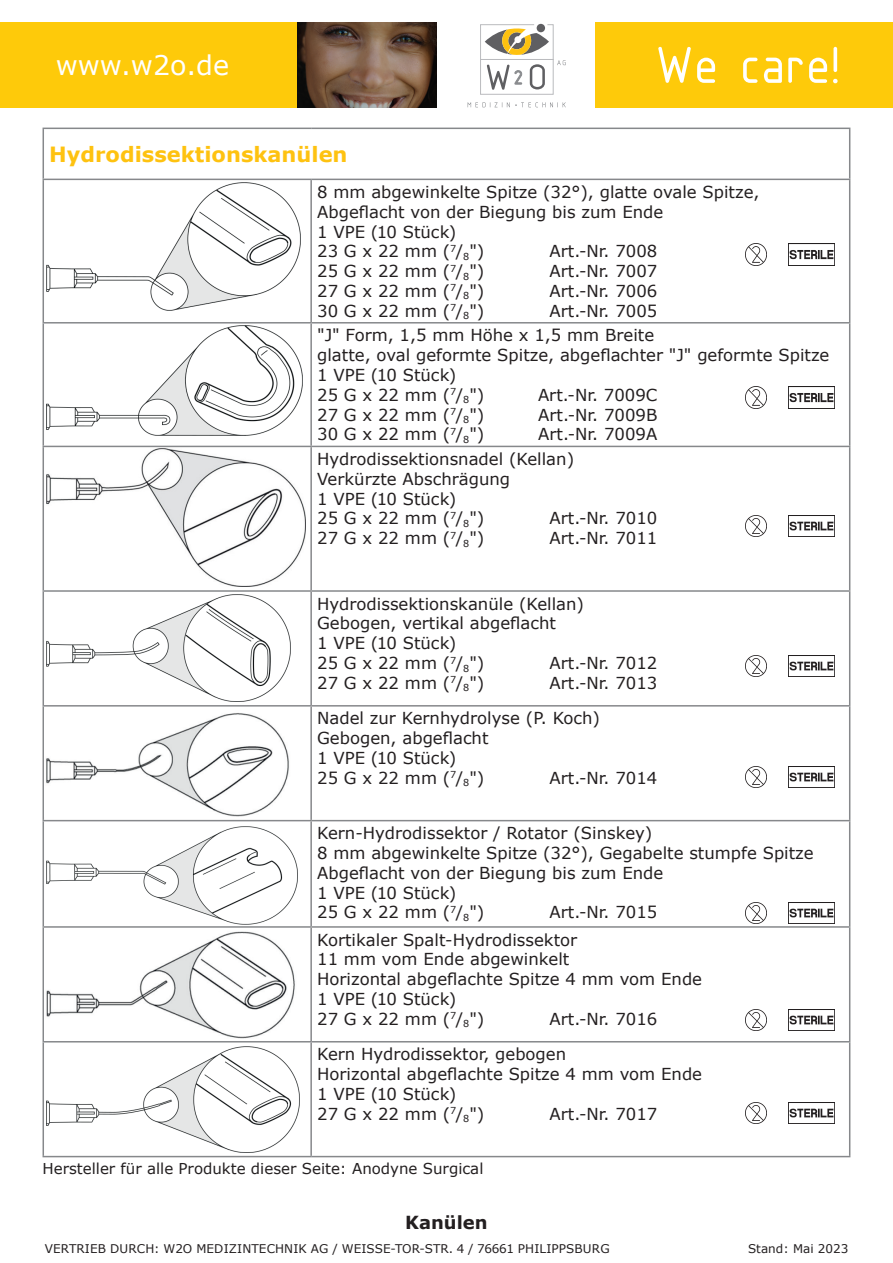
<style>
.page{position:relative;width:893px;height:1263px;background:#fff}
.page>*{position:absolute;margin:0;border:0;box-sizing:border-box;transform-origin:0 0}
.t1{font:54px "Isonorm 3098";letter-spacing:.035em;color:#fff}
.t2{font:27px "Verdana";color:#fff}
.t3{font:700 21px "Verdana";color:#fec210}
.t4{font:700 18px "Verdana";color:#231f20}
.t5{font:16.5px/19.8px "Verdana";color:#231f20}
.t6{font:15px "Verdana";color:#231f20}
.t7{font:12px "Verdana";letter-spacing:.01em;color:#231f20}
</style>
<div class="page">
<div style="left:0;top:22px;width:298px;height:85px;background:#feca0a"></div>
<div style="left:480px;top:59px;width:73px;height:36px;border:1px solid #babbbe"></div>
<svg style="left:468px;top:102px;width:98px;height:5px"></svg>
<svg style="left:480px;top:24px;width:86px;height:66px"></svg>
<div style="left:595px;top:22px;width:298px;height:85px;background:#feca0a"></div>
<img style="left:298px;top:22px;width:139px;height:85px">
<hr style="left:43px;top:129px;width:1px;height:50px;background:#86888b">
<hr style="left:43px;top:179px;width:268px;height:1px;background:#86888b">
<hr style="left:43px;top:180px;width:1px;height:142px;background:#86888b">
<hr style="left:311px;top:179px;width:539px;height:1px;background:#86888b">
<hr style="left:310px;top:180px;width:2px;height:142px;background:#86888b">
<hr style="left:849px;top:180px;width:1px;height:142px;background:#86888b">
<hr style="left:43px;top:322px;width:268px;height:1px;background:#86888b">
<hr style="left:43px;top:323px;width:1px;height:123px;background:#86888b">
<hr style="left:311px;top:322px;width:539px;height:1px;background:#86888b">
<hr style="left:310px;top:323px;width:2px;height:123px;background:#86888b">
<hr style="left:849px;top:323px;width:1px;height:123px;background:#86888b">
<hr style="left:43px;top:446px;width:268px;height:1px;background:#86888b">
<hr style="left:43px;top:447px;width:1px;height:143px;background:#86888b">
<hr style="left:311px;top:446px;width:539px;height:1px;background:#86888b">
<hr style="left:310px;top:447px;width:2px;height:143px;background:#86888b">
<hr style="left:849px;top:447px;width:1px;height:143px;background:#86888b">
<hr style="left:43px;top:590px;width:268px;height:2px;background:#86888b">
<hr style="left:43px;top:592px;width:1px;height:113px;background:#86888b">
<hr style="left:311px;top:590px;width:539px;height:2px;background:#86888b">
<hr style="left:310px;top:592px;width:2px;height:113px;background:#86888b">
<hr style="left:849px;top:592px;width:1px;height:113px;background:#86888b">
<hr style="left:43px;top:705px;width:268px;height:1px;background:#86888b">
<hr style="left:43px;top:706px;width:1px;height:114px;background:#86888b">
<hr style="left:311px;top:705px;width:539px;height:1px;background:#86888b">
<hr style="left:310px;top:706px;width:2px;height:114px;background:#86888b">
<hr style="left:849px;top:706px;width:1px;height:114px;background:#86888b">
<hr style="left:43px;top:820px;width:268px;height:1px;background:#86888b">
<hr style="left:43px;top:821px;width:1px;height:105px;background:#86888b">
<hr style="left:311px;top:820px;width:539px;height:1px;background:#86888b">
<hr style="left:310px;top:821px;width:2px;height:105px;background:#86888b">
<hr style="left:849px;top:821px;width:1px;height:105px;background:#86888b">
<hr style="left:43px;top:926px;width:268px;height:2px;background:#86888b">
<hr style="left:43px;top:928px;width:1px;height:113px;background:#86888b">
<hr style="left:311px;top:926px;width:539px;height:2px;background:#86888b">
<hr style="left:310px;top:928px;width:2px;height:113px;background:#86888b">
<hr style="left:849px;top:928px;width:1px;height:113px;background:#86888b">
<hr style="left:43px;top:1041px;width:268px;height:1px;background:#86888b">
<hr style="left:43px;top:1042px;width:1px;height:114px;background:#86888b">
<hr style="left:311px;top:1041px;width:539px;height:1px;background:#86888b">
<hr style="left:310px;top:1042px;width:2px;height:114px;background:#86888b">
<hr style="left:849px;top:1042px;width:1px;height:114px;background:#86888b">
<hr style="left:43px;top:1156px;width:268px;height:1px;background:#86888b">
<hr style="left:311px;top:1156px;width:539px;height:1px;background:#86888b">
<hr style="left:43px;top:128px;width:268px;height:1px;background:#86888b">
<hr style="left:311px;top:128px;width:539px;height:1px;background:#86888b">
<hr style="left:849px;top:129px;width:1px;height:50px;background:#86888b">
<img style="left:47px;top:183px;width:253px;height:127px">
<img style="left:47px;top:326px;width:255px;height:109px">
<img style="left:47px;top:449px;width:259px;height:137px">
<img style="left:47px;top:595px;width:243px;height:107px">
<img style="left:46px;top:713px;width:243px;height:103px">
<img style="left:47px;top:826px;width:250px;height:99px">
<img style="left:46px;top:931px;width:249px;height:108px">
<img style="left:47px;top:1046px;width:252px;height:106px">
<img style="left:788px;top:244px;width:46px;height:21px">
<img style="left:745px;top:244px;width:22px;height:21px">
<img style="left:788px;top:387px;width:46px;height:21px">
<img style="left:745px;top:387px;width:22px;height:21px">
<img style="left:788px;top:515px;width:46px;height:21px">
<img style="left:745px;top:515px;width:22px;height:21px">
<img style="left:788px;top:655px;width:46px;height:22px">
<img style="left:745px;top:655px;width:22px;height:22px">
<img style="left:788px;top:766px;width:46px;height:21px">
<img style="left:745px;top:766px;width:22px;height:21px">
<img style="left:788px;top:902px;width:46px;height:21px">
<img style="left:745px;top:902px;width:22px;height:21px">
<img style="left:788px;top:1009px;width:46px;height:22px">
<img style="left:745px;top:1009px;width:22px;height:22px">
<img style="left:788px;top:1102px;width:46px;height:21px">
<img style="left:745px;top:1102px;width:22px;height:21px">
<h2 class="t2" style="left:56px;top:47px;width:175px">www.w2o.de</h2>
<h1 class="t1" style="left:658px;top:38px;width:186px">We care!</h1>
<p class="t3" style="left:49px;top:139px;width:300px">Hydrodissektionskanülen</p>
<p class="t5" style="left:317px;top:182px;width:444px">8 mm abgewinkelte Spitze (32°), glatte ovale Spitze,<br>Abgeflacht von der Biegung bis zum Ende<br>1 VPE (10 Stück)<br>23 G x 22 mm (<sup>7</sup>/<sub>8</sub>")</p>
<p class="t5" style="left:549px;top:241px;width:109px">Art.-Nr. 7008</p>
<p class="t5" style="left:317px;top:261px;width:169px">25 G x 22 mm (<sup>7</sup>/<sub>8</sub>")</p>
<p class="t5" style="left:549px;top:261px;width:109px">Art.-Nr. 7007</p>
<p class="t5" style="left:317px;top:281px;width:169px">27 G x 22 mm (<sup>7</sup>/<sub>8</sub>")</p>
<p class="t5" style="left:549px;top:281px;width:109px">Art.-Nr. 7006</p>
<p class="t5" style="left:317px;top:301px;width:169px">30 G x 22 mm (<sup>7</sup>/<sub>8</sub>")</p>
<p class="t5" style="left:317px;top:298px;width:342px;line-height:24.6px;text-align:right">Art.-Nr. 7005<br>"J" Form, 1,5 mm Höhe x 1,5 mm Breite</p>
<p class="t5" style="left:317px;top:345px;width:514px">glatte, oval geformte Spitze, abgeflachter "J" geformte Spitze<br>1 VPE (10 Stück)<br>25 G x 22 mm (<sup>7</sup>/<sub>8</sub>")</p>
<p class="t5" style="left:538px;top:385px;width:121px">Art.-Nr. 7009C</p>
<p class="t5" style="left:317px;top:404px;width:169px">27 G x 22 mm (<sup>7</sup>/<sub>8</sub>")</p>
<p class="t5" style="left:538px;top:404px;width:121px">Art.-Nr. 7009B</p>
<p class="t5" style="left:317px;top:424px;width:169px">30 G x 22 mm (<sup>7</sup>/<sub>8</sub>")</p>
<p class="t5" style="left:317px;top:422px;width:342px;line-height:24.6px;text-indent:221px">Art.-Nr. 7009A<br>Hydrodissektionsnadel (Kellan)</p>
<p class="t5" style="left:317px;top:469px;width:195px">Verkürzte Abschrägung<br>1 VPE (10 Stück)<br>25 G x 22 mm (<sup>7</sup>/<sub>8</sub>")</p>
<p class="t5" style="left:549px;top:508px;width:109px">Art.-Nr. 7010</p>
<p class="t5" style="left:317px;top:528px;width:169px">27 G x 22 mm (<sup>7</sup>/<sub>8</sub>")</p>
<p class="t5" style="left:549px;top:528px;width:109px">Art.-Nr. 7011</p>
<p class="t5" style="left:317px;top:593px;width:268px">Hydrodissektionskanüle (Kellan)<br>Gebogen, vertikal abgeflacht<br>1 VPE (10 Stück)<br>25 G x 22 mm (<sup>7</sup>/<sub>8</sub>")</p>
<p class="t5" style="left:549px;top:653px;width:109px">Art.-Nr. 7012</p>
<p class="t5" style="left:317px;top:673px;width:169px">27 G x 22 mm (<sup>7</sup>/<sub>8</sub>")</p>
<p class="t5" style="left:317px;top:665px;width:342px;line-height:35.5px;text-indent:232px">Art.-Nr. 7013<br>Nadel zur Kernhydrolyse (P. Koch)</p>
<p class="t5" style="left:317px;top:728px;width:173px">Gebogen, abgeflacht<br>1 VPE (10 Stück)<br>25 G x 22 mm (<sup>7</sup>/<sub>8</sub>")</p>
<p class="t5" style="left:549px;top:768px;width:109px">Art.-Nr. 7014</p>
<p class="t5" style="left:317px;top:823px;width:498px">Kern-Hydrodissektor / Rotator (Sinskey)<br>8 mm abgewinkelte Spitze (32°), Gegabelte stumpfe Spitze Abgeflacht von der Biegung bis zum Ende<br>1 VPE (10 Stück)<br>25 G x 22 mm (<sup>7</sup>/<sub>8</sub>")</p>
<p class="t5" style="left:317px;top:899px;width:342px;line-height:27.2px;text-indent:232px">Art.-Nr. 7015<br>Kortikaler Spalt-Hydrodissektor</p>
<p class="t5" style="left:317px;top:949px;width:386px">11 mm vom Ende abgewinkelt<br>Horizontal abgeflachte Spitze 4 mm vom Ende<br>1 VPE (10 Stück)<br>27 G x 22 mm (<sup>7</sup>/<sub>8</sub>")</p>
<p class="t5" style="left:317px;top:1001px;width:342px;line-height:35.5px;text-indent:232px">Art.-Nr. 7016<br>Kern Hydrodissektor, gebogen</p>
<p class="t5" style="left:317px;top:1064px;width:386px">Horizontal abgeflachte Spitze 4 mm vom Ende<br>1 VPE (10 Stück)<br>27 G x 22 mm (<sup>7</sup>/<sub>8</sub>")</p>
<p class="t5" style="left:549px;top:1104px;width:109px">Art.-Nr. 7017</p>
<p class="t6" style="left:43px;top:1158px;width:442px">Hersteller für alle Produkte dieser Seite: Anodyne Surgical</p>
<p class="t4" style="left:405px;top:1210px;width:84px">Kanülen</p>
<p class="t7" style="left:45px;top:1240px;width:566px">VERTRIEB DURCH: W2O MEDIZINTECHNIK AG / WEISSE-TOR-STR. 4 / 76661 PHILIPPSBURG</p>
<p class="t7" style="left:748px;top:1240px;width:102px">Stand: Mai 2023</p>
</div>
